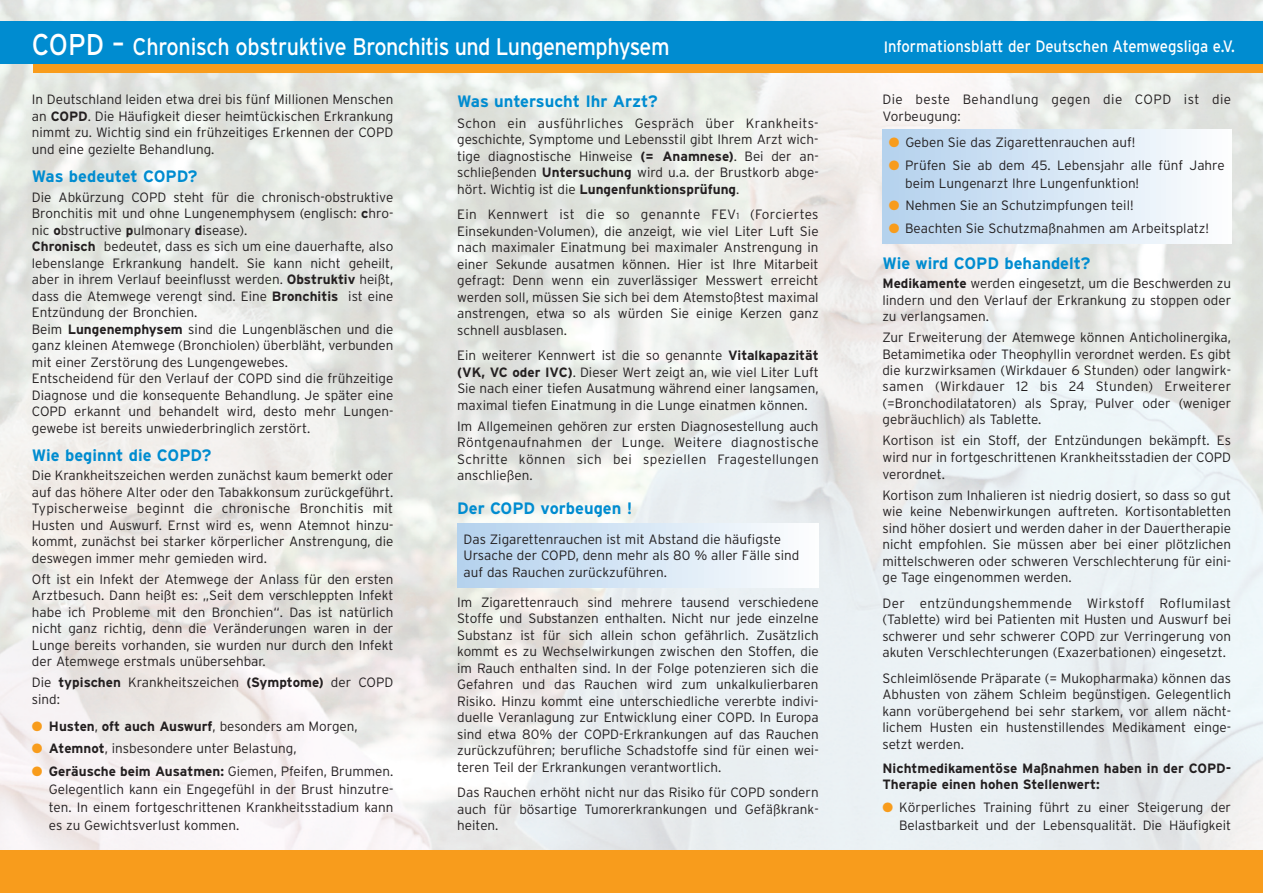
<style>
.page{position:relative;width:1263px;height:893px;background:#fff}
.page>*{position:absolute;margin:0;border:0;box-sizing:border-box;transform-origin:0 0}
.t1{font:24px "Interstate";letter-spacing:-.025em;color:#fff;scale:.9 1}
.t2{font:700 16.5px "Interstate";color:#008cd0}
.t3{font:16.5px "Interstate";color:#fff;scale:.9 1}
.t4{font:300 13.5px/16.5px "Interstate";color:#231f20;text-align:justify}
.t5{font:700 13.5px/16.5px "Interstate";color:#231f20}
.t6{font:300 13.5px/16.5px "Interstate";letter-spacing:.03em;color:#231f20}
.s1{font-size:30px}
.s2{font-weight:700}
.s3{font-size:9px}
.s4{color:#f89c1c}
.s5{font-weight:300}
</style>
<div class="page">
<img style="left:0;top:0;width:1263px;height:850px">
<div style="left:0;top:21px;width:1263px;height:43px;background:#008cd0"></div>
<div style="left:0;top:850px;width:1263px;height:43px;background:#f89c1c"></div>
<div style="left:33px;top:64px;width:1230px;height:8px;background:#f89c1c"></div>
<div style="left:457px;top:524px;width:362px;height:63px;background:linear-gradient(to right,#b3d1ed,#fcfdfe)"></div>
<div style="left:882px;top:130px;width:349px;height:113px;background:linear-gradient(to right,#b3d1ed,#fcfefe)"></div>
<h1 class="t1" style="left:32px;top:33px;width:710px"><span class="s1">COPD –</span> Chronisch obstruktive Bronchitis und Lungenemphysem</h1>
<p class="t2" style="left:457px;top:91px;width:202px">Was untersucht Ihr Arzt?</p>
<p class="t4" style="left:457px;top:115px;width:363px">Schon ein ausführliches Gespräch über Krankheits&shy;geschichte, Symptome und Lebensstil gibt Ihrem Arzt wich&shy;tige diagnostische Hinweise <span class="s2">(= Anamnese)</span>. Bei der an&shy;schließenden <span class="s2">Untersuchung</span> wird u.a. der Brustkorb abge&shy;hört. Wichtig ist die <span class="s2">Lungenfunktionsprüfung</span>.</p>
<p class="t4" style="left:457px;top:206px;width:363px">Ein Kennwert ist die so genannte FEV<span class="s3">1</span> (Forciertes Einsekunden-Volumen), die anzeigt, wie viel Liter Luft Sie nach maximaler Einatmung bei maximaler Anstrengung in einer Sekunde ausatmen können. Hier ist Ihre Mitarbeit gefragt: Denn wenn ein zuverlässiger Messwert erreicht werden soll, müssen Sie sich bei dem Atemstoßtest maximal anstrengen, etwa so als würden Sie einige Kerzen ganz schnell ausblasen.</p>
<p class="t4" style="left:457px;top:347px;width:363px">Ein weiterer Kennwert ist die so genannte <span class="s2">Vitalkapazität (VK, VC oder IVC)</span>. Dieser Wert zeigt an, wie viel Liter Luft Sie nach einer tiefen Ausatmung während einer langsamen, maximal tiefen Einatmung in die Lunge einatmen können.</p>
<p class="t4" style="left:457px;top:418px;width:363px">Im Allgemeinen gehören zur ersten Diagnosestellung auch Röntgenaufnahmen der Lunge. Weitere diagnostische Schritte können sich bei speziellen Fragestellungen anschließen.</p>
<p class="t2" style="left:457px;top:498px;width:177px">Der COPD vorbeugen !</p>
<p class="t4" style="left:463px;top:531px;width:337px;text-align:left">Das Zigarettenrauchen ist mit Abstand die häufigste<br>Ursache der COPD, denn mehr als 80 % aller Fälle sind auf das Rauchen zurückzuführen.</p>
<p class="t4" style="left:457px;top:594px;width:363px">Im Zigarettenrauch sind mehrere tausend verschiedene Stoffe und Substanzen enthalten. Nicht nur jede einzelne Substanz ist für sich allein schon gefährlich. Zusätzlich kommt es zu Wechselwirkungen zwischen den Stoffen, die im Rauch enthalten sind. In der Folge potenzieren sich die Gefahren und das Rauchen wird zum unkalkulierbaren Risiko. Hinzu kommt eine unterschiedliche vererbte indivi&shy;duelle Veranlagung zur Entwicklung einer COPD. In Europa sind etwa 80% der COPD-Erkrankungen auf das Rauchen zurückzuführen; berufliche Schadstoffe sind für einen wei&shy;teren Teil der Erkrankungen verantwortlich.</p>
<p class="t4" style="left:457px;top:784px;width:363px">Das Rauchen erhöht nicht nur das Risiko für COPD sondern auch für bösartige Tumorerkrankungen und Gefäßkrank&shy;heiten.</p>
<p class="t4" style="left:32px;top:91px;width:363px">In Deutschland leiden etwa drei bis fünf Millionen Menschen an <span class="s2">COPD</span>. Die Häufigkeit dieser heimtückischen Erkrankung nimmt zu. Wichtig sind ein frühzeitiges Erkennen der COPD und eine gezielte Behandlung.</p>
<p class="t2" style="left:32px;top:167px;width:167px">Was bedeutet COPD?</p>
<p class="t4" style="left:32px;top:189px;width:363px;text-align:left">Die Abkürzung COPD steht für die chronisch-obstruktive Bronchitis mit und ohne Lungenemphysem (englisch: <span class="s2">c</span>hro&shy;nic <span class="s2">o</span>bstructive <span class="s2">p</span>ulmonary <span class="s2">d</span>isease).<br><span class="s2">Chronisch</span> bedeutet, dass es sich um eine dauerhafte, also lebenslange Erkrankung handelt. Sie kann nicht geheilt, aber in ihrem Verlauf beeinflusst werden. <span class="s2">Obstruktiv</span> heißt, dass die Atemwege verengt sind. Eine <span class="s2">Bronchitis</span> ist eine Entzündung der Bronchien.<br>Beim <span class="s2">Lungenemphysem</span> sind die Lungenbläschen und die ganz kleinen Atemwege (Bronchiolen) überbläht, verbunden mit einer Zerstörung des Lungengewebes.<br>Entscheidend für den Verlauf der COPD sind die frühzeitige Diagnose und die konsequente Behandlung. Je später eine COPD erkannt und behandelt wird, desto mehr Lungen&shy;gewebe ist bereits unwiederbringlich zerstört.</p>
<p class="t2" style="left:32px;top:445px;width:181px">Wie beginnt die COPD?</p>
<p class="t4" style="left:32px;top:467px;width:363px">Die Krankheitszeichen werden zunächst kaum bemerkt oder auf das höhere Alter oder den Tabakkonsum zurückgeführt.<br>Typischerweise beginnt die chronische Bronchitis mit Husten und Auswurf. Ernst wird es, wenn Atemnot hinzu&shy;kommt, zunächst bei starker körperlicher Anstrengung, die deswegen immer mehr gemieden wird.</p>
<p class="t4" style="left:32px;top:571px;width:363px">Oft ist ein Infekt der Atemwege der Anlass für den ersten Arztbesuch. Dann heißt es: „Seit dem verschleppten Infekt habe ich Probleme mit den Bronchien“. Das ist natürlich nicht ganz richtig, denn die Veränderungen waren in der Lunge bereits vorhanden, sie wurden nur durch den Infekt der Atemwege erstmals unübersehbar.</p>
<p class="t4" style="left:32px;top:674px;width:363px">Die <span class="s2">typischen</span> Krankheitszeichen <span class="s2">(Symptome)</span> der COPD sind:</p>
<p class="t5" style="left:32px;top:718px;width:327px"><span class="s4">●</span> Husten<span class="s5">,</span> oft auch Auswurf<span class="s5">, besonders am Morgen,</span></p>
<p class="t4" style="left:32px;top:740px;width:266px"><span class="s4">●</span> <span class="s2">Atemnot</span>, insbesondere unter Belastung,</p>
<p class="t4" style="left:49px;top:762px;width:346px;line-height:18px;text-indent:-17px"><span class="s4">●</span> <span class="s2">Geräusche beim Ausatmen:</span> Giemen, Pfeifen, Brummen.<br>Gelegentlich kann ein Engegefühl in der Brust hinzutre&shy;ten. In einem fortgeschrittenen Krankheitsstadium kann es zu Gewichtsverlust kommen.</p>
<p class="t3" style="left:884px;top:37px;width:392px">Informationsblatt der Deutschen Atemwegsliga e.V.</p>
<p class="t6" style="left:882px;top:91px;width:350px">Die beste Behandlung gegen die COPD ist die<br>Vorbeugung:</p>
<p class="t4" style="left:889px;top:134px;width:248px"><span class="s4">●</span> Geben Sie das Zigarettenrauchen auf!</p>
<p class="t4" style="left:905px;top:156px;width:321px;line-height:18px;text-indent:-16px"><span class="s4">●</span> Prüfen Sie ab dem 45. Lebensjahr alle fünf Jahre beim Lungenarzt Ihre Lungenfunktion!</p>
<p class="t4" style="left:889px;top:197px;width:246px"><span class="s4">●</span> Nehmen Sie an Schutzimpfungen teil!</p>
<p class="t4" style="left:889px;top:220px;width:322px"><span class="s4">●</span> Beachten Sie Schutzmaßnahmen am Arbeitsplatz!</p>
<p class="t2" style="left:882px;top:253px;width:210px">Wie wird COPD behandelt?</p>
<p class="t4" style="left:882px;top:275px;width:350px"><span class="s2">Medikamente</span> werden eingesetzt, um die Beschwerden zu lindern und den Verlauf der Erkrankung zu stoppen oder zu verlangsamen.</p>
<p class="t4" style="left:882px;top:329px;width:350px">Zur Erweiterung der Atemwege können Anticholinergika, Betamimetika oder Theophyllin verordnet werden. Es gibt die kurzwirksamen (Wirkdauer 6 Stunden) oder langwirk&shy;samen (Wirkdauer 12 bis 24 Stunden) Erweiterer (=Bronchodilatatoren) als Spray, Pulver oder (weniger gebräuchlich) als Tablette.</p>
<p class="t4" style="left:882px;top:433px;width:350px">Kortison ist ein Stoff, der Entzündungen bekämpft. Es wird nur in fortgeschrittenen Krankheitsstadien der COPD verordnet.</p>
<p class="t4" style="left:882px;top:487px;width:350px">Kortison zum Inhalieren ist niedrig dosiert, so dass so gut wie keine Nebenwirkungen auftreten. Kortisontabletten sind höher dosiert und werden daher in der Dauertherapie nicht empfohlen. Sie müssen aber bei einer plötzlichen mittelschweren oder schweren Verschlechterung für eini&shy;ge Tage eingenommen werden.</p>
<p class="t4" style="left:882px;top:595px;width:350px">Der entzündungshemmende Wirkstoff Roflumilast (Tablette) wird bei Patienten mit Husten und Auswurf bei schwerer und sehr schwerer COPD zur Verringerung von akuten Verschlechterungen (Exazerbationen) eingesetzt.</p>
<p class="t4" style="left:882px;top:670px;width:350px">Schleimlösende Präparate (= Mukopharmaka) können das Abhusten von zähem Schleim begünstigen. Gelegentlich kann vorübergehend bei sehr starkem, vor allem nächt&shy;lichem Husten ein hustenstillendes Medikament einge&shy;setzt werden.</p>
<p class="t5" style="left:882px;top:760px;width:350px">Nichtmedikamentöse Maßnahmen haben in der COPD-<br>Therapie einen hohen Stellenwert:</p>
<p class="t4" style="left:882px;top:798px;width:350px;line-height:18px;text-align:right"><span class="s4">●</span> Körperliches Training führt zu einer Steigerung der<br>Belastbarkeit und der Lebensqualität. Die Häufigkeit</p>
</div>
